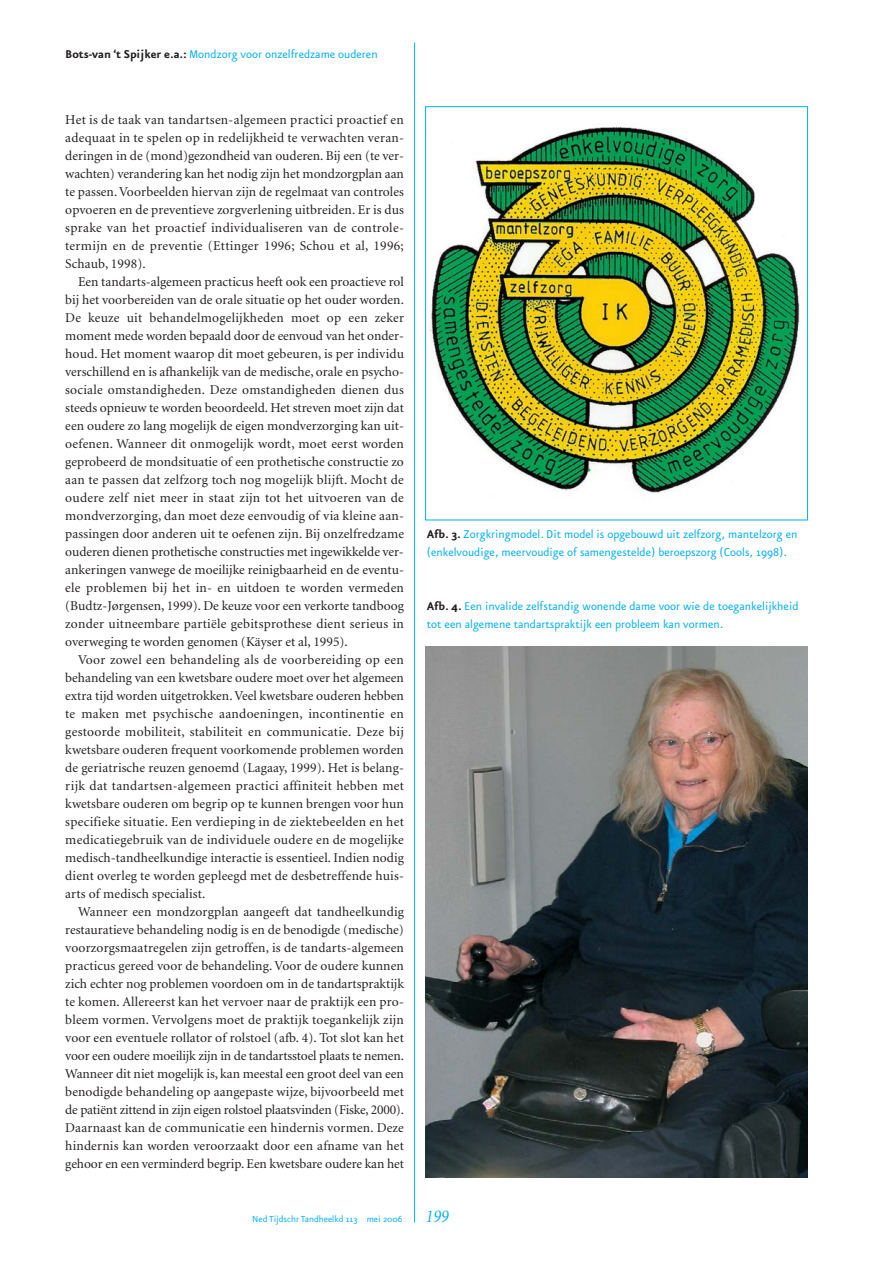
<style>
.page{position:relative;width:893px;height:1263px;background:#fff}
.page>*{position:absolute;margin:0;border:0;box-sizing:border-box;transform-origin:0 0}
.t1{font:italic 18px "Minion";color:#00aeef;scale:.9 1}
.t2{font:13.5px/18px "Minion";letter-spacing:.01em;color:#231f20;text-align:justify}
.t3{font:13.5px/18px "Eureka Sans";color:#00aeef}
.t4{font:10.5px "Eureka Sans";color:#00aeef}
.s1{font-weight:700;color:#231f20}
</style>
<div class="page">
<hr style="left:414px;top:43px;width:1px;height:1179px;background:#00aeef">
<img style="left:430px;top:127px;width:370px;height:367px">
<div style="left:425px;top:106px;width:383px;height:414px;border:1px solid #00aeef"></div>
<img style="left:425px;top:646px;width:383px;height:532px">
<p class="t3" style="left:65px;top:44px;width:314px"><span class="s1">Bots-van ‘t Spijker e.a.:</span> Mondzorg voor onzelfredzame ouderen</p>
<p class="t2" style="left:65px;top:112px;width:340px">Het is de taak van tandartsen-algemeen practici proactief en adequaat in te spelen op in redelijkheid te verwachten veran&shy;deringen in de (mond)gezondheid van ouderen. Bij een (te ver&shy;wachten) verandering kan het nodig zijn het mondzorgplan aan te passen. Voorbeelden hiervan zijn de regelmaat van controles opvoeren en de preventieve zorgverlening uitbreiden. Er is dus sprake van het proactief individualiseren van de controle&shy;termijn en de preventie (Ettinger 1996; Schou et al, 1996; Schaub, 1998).</p>
<p class="t2" style="left:65px;top:274px;width:340px;text-indent:13px">Een tandarts-algemeen practicus heeft ook een proactieve rol bij het voorbereiden van de orale situatie op het ouder worden.<br>De keuze uit behandelmogelijkheden moet op een zeker moment mede worden bepaald door de eenvoud van het onder&shy;houd. Het moment waarop dit moet gebeuren, is per individu verschillend en is afhankelijk van de medische, orale en psycho&shy;sociale omstandigheden. Deze omstandigheden dienen dus steeds opnieuw te worden beoordeeld. Het streven moet zijn dat een oudere zo lang mogelijk de eigen mondverzorging kan uit&shy;oefenen. Wanneer dit onmogelijk wordt, moet eerst worden geprobeerd de mondsituatie of een prothetische constructie zo aan te passen dat zelfzorg toch nog mogelijk blijft. Mocht de oudere zelf niet meer in staat zijn tot het uitvoeren van de mondverzorging, dan moet deze eenvoudig of via kleine aan&shy;passingen door anderen uit te oefenen zijn. Bij onzelfredzame ouderen dienen prothetische constructies met ingewikkelde ver&shy;ankeringen vanwege de moeilijke reinigbaarheid en de eventu&shy;ele problemen bij het in- en uitdoen te worden vermeden (Budtz-Jørgensen, 1999). De keuze voor een verkorte tandboog zonder uitneembare partiële gebitsprothese dient serieus in overweging te worden genomen (Käyser et al, 1995).</p>
<p class="t2" style="left:65px;top:652px;width:340px;text-indent:13px">Voor zowel een behandeling als de voorbereiding op een behandeling van een kwetsbare oudere moet over het algemeen extra tijd worden uitgetrokken. Veel kwetsbare ouderen hebben te maken met psychische aandoeningen, incontinentie en gestoorde mobiliteit, stabiliteit en communicatie. Deze bij kwetsbare ouderen frequent voorkomende problemen worden de geriatrische reuzen genoemd (Lagaay, 1999). Het is belang&shy;rijk dat tandartsen-algemeen practici affiniteit hebben met kwetsbare ouderen om begrip op te kunnen brengen voor hun specifieke situatie. Een verdieping in de ziektebeelden en het medicatiegebruik van de individuele oudere en de mogelijke medisch-tandheelkundige interactie is essentieel. Indien nodig dient overleg te worden gepleegd met de desbetreffende huis&shy;arts of medisch specialist.</p>
<p class="t2" style="left:65px;top:904px;width:340px;text-indent:13px">Wanneer een mondzorgplan aangeeft dat tandheelkundig restauratieve behandeling nodig is en de benodigde (medische) voorzorgsmaatregelen zijn getroffen, is de tandarts-algemeen practicus gereed voor de behandeling. Voor de oudere kunnen zich echter nog problemen voordoen om in de tandartspraktijk te komen. Allereerst kan het vervoer naar de praktijk een pro&shy;bleem vormen. Vervolgens moet de praktijk toegankelijk zijn voor een eventuele rollator of rolstoel (afb. 4). Tot slot kan het voor een oudere moeilijk zijn in de tandartsstoel plaats te nemen.<br>Wanneer dit niet mogelijk is, kan meestal een groot deel van een benodigde behandeling op aangepaste wijze, bijvoorbeeld met de patiënt zittend in zijn eigen rolstoel plaatsvinden (Fiske, 2000).<br>Daarnaast kan de communicatie een hindernis vormen. Deze hindernis kan worden veroorzaakt door een afname van het gehoor en een verminderd begrip. Een kwetsbare oudere kan het</p>
<p class="t4" style="left:252px;top:1213px;width:152px">Ned Tijdschr Tandheelkd 113 mei 2006</p>
<p class="t3" style="left:427px;top:525px;width:372px"><span class="s1">Afb. 3.</span> Zorgkringmodel. Dit model is opgebouwd uit zelfzorg, mantelzorg en (enkelvoudige, meervoudige of samengestelde) beroepszorg (Cools, 1998).</p>
<p class="t3" style="left:427px;top:597px;width:373px"><span class="s1">Afb. 4.</span> Een invalide zelfstandig wonende dame voor wie de toegankelijkheid tot een algemene tandartspraktijk een probleem kan vormen.</p>
<h1 class="t1" style="left:425px;top:1210px;width:27px">199</h1>
</div>
